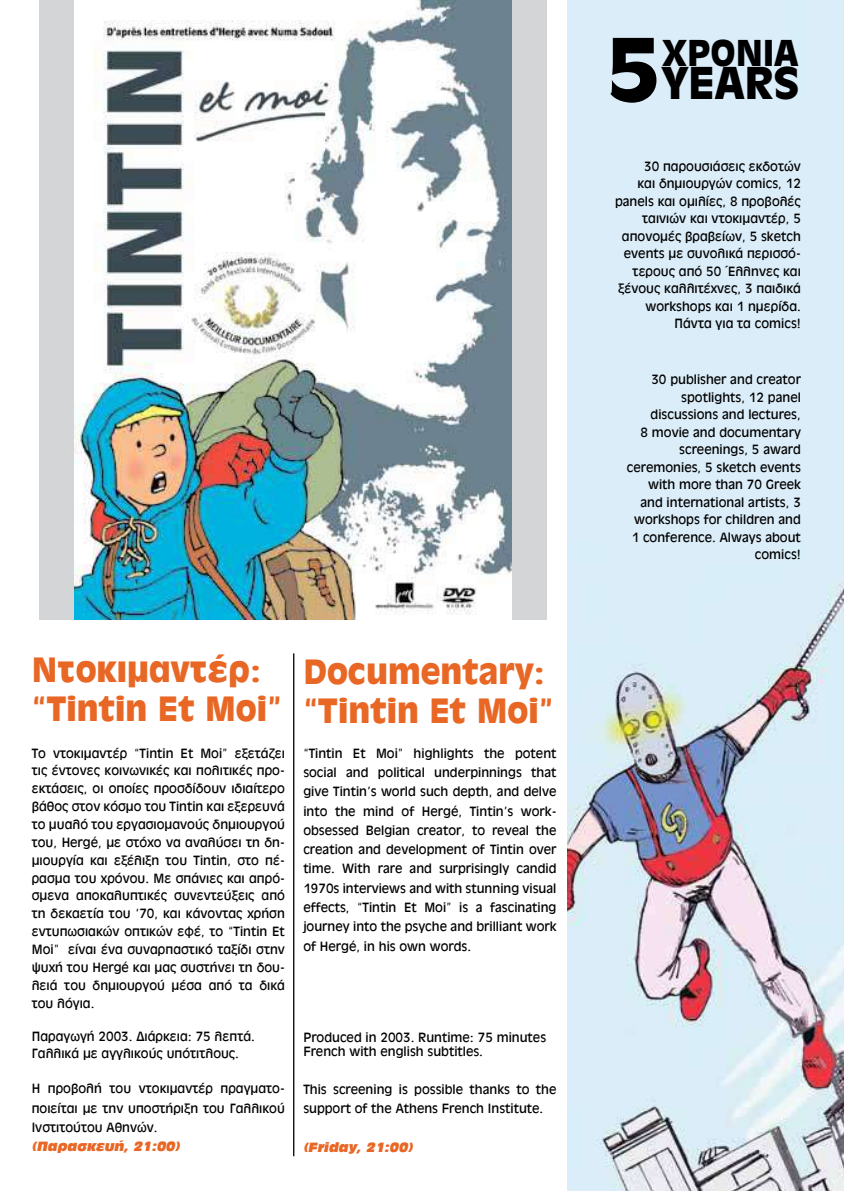
<style>
.page{position:relative;width:844px;height:1191px;background:#fff}
.page>*{position:absolute;margin:0;border:0;box-sizing:border-box;transform-origin:0 0}
.t1{font:900 48.12px "UB Antique Olive";color:#000}
.t2{font:900 39.2px "UB Antique Olive";color:#000}
.t3{font:900 36.75px/38.5px "UB Antique Olive";color:#e86725}
.t4{font:14px/17.5px "UB Antique Olive";color:#000;text-align:justify}
.t5{font:14px "UB Antique Olive Compact Ita";color:#e86725}
.s1{font-size:95.38px}
</style>
<div class="page">
<img style="left:567px;top:0;width:276px;height:1191px">
<img style="left:73px;top:0;width:438px;height:619px">
<hr style="left:293px;top:653px;width:1px;height:503px;background:#000">
<div style="left:39px;top:0;width:34px;height:619px;background:#d3d5d6"></div>
<div style="left:511px;top:0;width:35px;height:619px;background:#d3d5d6"></div>
<h3 class="t3" style="left:32px;top:650px;width:251px">Ντοκιμαντέρ: “Tintin Et Moi”</h3>
<p class="t4" style="left:32px;top:744px;width:255px">Το ντοκιμαντέρ “Tintin Et Moi” εξετάζει τις έντονες κοινωνικές και πολιτικές προ&shy;εκτάσεις, οι οποίες προσδίδουν ιδιαίτερο βάθος στον κόσμο του Tintin και εξερευνά το μυαλό του εργασιομανούς δημιουργού του, Hergé, με στόχο να αναλύσει τη δη&shy;μιουργία και εξέλιξη του Tintin, στο πέ&shy;ρασμα του χρόνου. Mε σπάνιες και απρό&shy;σμενα αποκαλυπτικές συνεντεύξεις από τη δεκαετία του ‘70, και κάνοντας χρήση εντυπωσιακών οπτικών εφέ, το “Tintin Et Moi” είναι ένα συναρπαστικό ταξίδι στην ψυχή του Hergé και μας συστήνει τη δου&shy;λειά του δημιουργού μέσα από τα δικά του λόγια.</p>
<p class="t4" style="left:32px;top:1027px;width:225px">Παραγωγή 2003. Διάρκεια: 75 λεπτά.<br>Γαλλικά με αγγλικούς υπότιτλους.</p>
<p class="t4" style="left:32px;top:1079px;width:254px;line-height:19.2px">Η προβολή του ντοκιμαντέρ πραγματο&shy;ποιείται με την υποστήριξη του Γαλλικού Ινστιτούτου Αθηνών.</p>
<p class="t5" style="left:32px;top:1139px;width:149px">(Παρασκευή, 21:00)</p>
<h3 class="t3" style="left:303px;top:653px;width:251px">Documentary: “Tintin Et Moi”</h3>
<p class="t4" style="left:303px;top:743px;width:255px;line-height:19.2px">“Tintin Et Moi” highlights the potent social and political underpinnings that give Tintin’s world such depth, and delve into the mind of Hergé, Tintin’s work&shy;obsessed Belgian creator, to reveal the creation and development of Tintin over time. With rare and surprisingly candid 1970s interviews and with stunning visual effects, “Tintin Et Moi” is a fascinating journey into the psyche and brilliant work of Hergé, in his own words.</p>
<p class="t4" style="left:303px;top:1030px;width:244px;line-height:14px">Produced in 2003. Runtime: 75 minutes<br>French with english subtitles.</p>
<p class="t4" style="left:303px;top:1079px;width:254px;line-height:19.2px">This screening is possible thanks to the support of the Athens French Institute.</p>
<p class="t5" style="left:303px;top:1140px;width:110px">(Friday, 21:00)</p>
<h1 class="t1" style="left:606px;top:57px;width:194px"><span class="s1">5</span>YEARS</h1>
<h2 class="t2" style="left:662px;top:31px;width:138px">ΧΡΟΝΙΑ</h2>
<p class="t4" style="left:615px;top:157px;width:187px;text-align:right">30 παρουσιάσεις εκδοτών<br>και δημιουργών comics, 12 panels και ομιλίες, 8 προβολές ταινιών και ντοκιμαντέρ, 5 απονομές βραβείων, 5 sketch events με συνολικά περισσό&shy;τερους από 50 Έλληνες και ξένους καλλιτέχνες, 3 παιδικά workshops και 1 ημερίδα.<br>Πάντα για τα comics!</p>
<p class="t4" style="left:626px;top:371px;width:175px;text-align:right">30 publisher and creator spotlights, 12 panel discussions and lectures,<br>8 movie and documentary screenings, 5 award ceremonies, 5 sketch events with more than 70 Greek and international artists, 3 workshops for children and<br>1 conference. Always about comics!</p>
</div>
